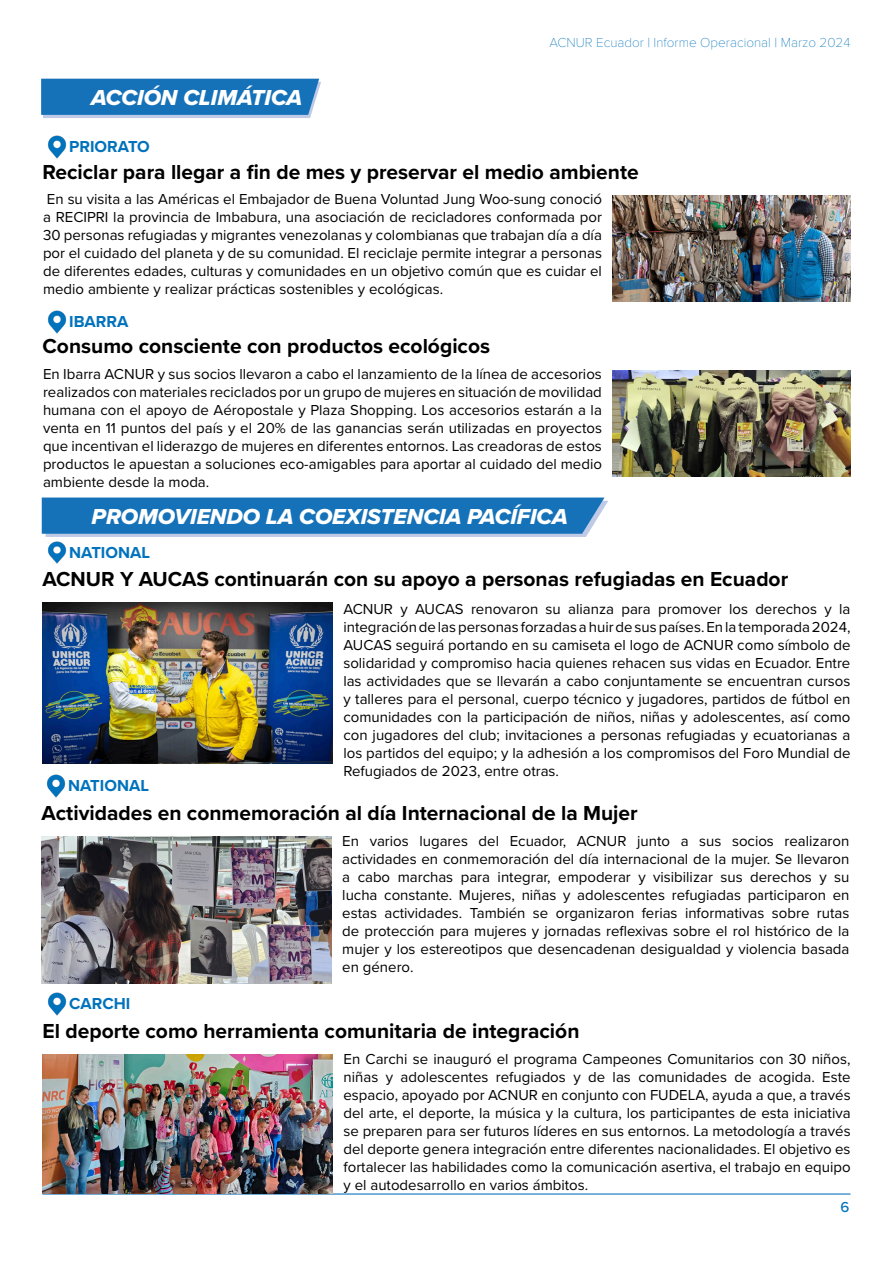
<style>
.page{position:relative;width:893px;height:1263px;background:#fff}
.page>*{position:absolute;margin:0;border:0;box-sizing:border-box;transform-origin:0 0}
.t1{font:22.5px "Proxima Nova Extrabld It";color:#fff}
.t2{font:700 21px "Proxima Nova";color:#000}
.t3{font:700 16.5px "Proxima Nova";color:#0072bc}
.t4{font:15px/18px "Proxima Nova";color:#000;text-align:justify}
.t5{font:500 15px "Proxima Nova";color:#0172bc}
.t6{font:100 13.5px "Proxima Nova T";color:#0172bc}
</style>
<div class="page">
<hr style="left:43px;top:1193px;width:807px;height:1px;background:#0e76bd">
<svg style="left:41px;top:79px;width:280px;height:39px;background:#277cbe"></svg>
<svg style="left:42px;top:497px;width:566px;height:40px;background:#2b7ebf"></svg>
<img style="left:47px;top:135px;width:20px;height:24px">
<img style="left:47px;top:310px;width:20px;height:24px">
<img style="left:612px;top:196px;width:238px;height:106px">
<img style="left:612px;top:370px;width:238px;height:107px">
<img style="left:47px;top:541px;width:20px;height:23px">
<img style="left:46px;top:774px;width:20px;height:24px">
<img style="left:47px;top:992px;width:20px;height:24px">
<img style="left:42px;top:602px;width:291px;height:161px">
<img style="left:41px;top:836px;width:291px;height:147px">
<img style="left:42px;top:1054px;width:291px;height:139px">
<p class="t1" style="left:91px;top:84px;width:213px">ACCIÓN CLIMÁTICA</p>
<p class="t3" style="left:69px;top:135px;width:82px">PRIORATO</p>
<p class="t6" style="left:549px;top:32px;width:303px">ACNUR Ecuador | Informe Operacional | Marzo 2024</p>
<p class="t2" style="left:43px;top:156px;width:598px">Reciclar para llegar a fin de mes y preservar el medio ambiente</p>
<p class="t4" style="left:43px;top:190px;width:560px">En su visita a las Américas el Embajador de Buena Voluntad Jung Woo-sung conoció a RECIPRI la provincia de Imbabura, una asociación de recicladores conformada por 30 personas refugiadas y migrantes venezolanas y colombianas que trabajan día a día por el cuidado del planeta y de su comunidad. El reciclaje permite integrar a personas de diferentes edades, culturas y comunidades en un objetivo común que es cuidar el medio ambiente y realizar prácticas sostenibles y ecológicas.</p>
<p class="t3" style="left:69px;top:309px;width:61px">IBARRA</p>
<p class="t2" style="left:43px;top:331px;width:449px">Consumo consciente con productos ecológicos</p>
<p class="t4" style="left:43px;top:364px;width:560px">En Ibarra ACNUR y sus socios llevaron a cabo el lanzamiento de la línea de accesorios realizados con materiales reciclados por un grupo de mujeres en situación de movilidad humana con el apoyo de Aéropostale y Plaza Shopping. Los accesorios estarán a la venta en 11 puntos del país y el 20% de las ganancias serán utilizadas en proyectos que incentivan el liderazgo de mujeres en diferentes entornos. Las creadoras de estos productos le apuestan a soluciones eco-amigables para aportar al cuidado del medio ambiente desde la moda.</p>
<p class="t1" style="left:92px;top:503px;width:478px">PROMOVIENDO LA COEXISTENCIA PACÍFICA</p>
<p class="t3" style="left:69px;top:540px;width:82px">NATIONAL</p>
<p class="t2" style="left:42px;top:564px;width:747px">ACNUR Y AUCAS continuarán con su apoyo a personas refugiadas en Ecuador</p>
<p class="t3" style="left:68px;top:773px;width:82px">NATIONAL</p>
<p class="t4" style="left:343px;top:599px;width:509px">ACNUR y AUCAS renovaron su alianza para promover los derechos y la integración de las personas forzadas a huir de sus países. En la temporada 2024, AUCAS seguirá portando en su camiseta el logo de ACNUR como símbolo de solidaridad y compromiso hacia quienes rehacen sus vidas en Ecuador. Entre las actividades que se llevarán a cabo conjuntamente se encuentran cursos y talleres para el personal, cuerpo técnico y jugadores, partidos de fútbol en comunidades con la participación de niños, niñas y adolescentes, así como con jugadores del club; invitaciones a personas refugiadas y ecuatorianas a los partidos del equipo; y la adhesión a los compromisos del Foro Mundial de Refugiados de 2023, entre otras.</p>
<p class="t2" style="left:41px;top:797px;width:598px">Actividades en conmemoración al día Internacional de la Mujer</p>
<p class="t3" style="left:69px;top:991px;width:63px">CARCHI</p>
<p class="t4" style="left:342px;top:831px;width:509px">En varios lugares del Ecuador, ACNUR junto a sus socios realizaron actividades en conmemoración del día internacional de la mujer. Se llevaron a cabo marchas para integrar, empoderar y visibilizar sus derechos y su lucha constante. Mujeres, niñas y adolescentes refugiadas participaron en estas actividades. También se organizaron ferias informativas sobre rutas de protección para mujeres y jornadas reflexivas sobre el rol histórico de la mujer y los estereotipos que desencadenan desigualdad y violencia basada en género.</p>
<p class="t2" style="left:43px;top:1015px;width:538px">El deporte como herramienta comunitaria de integración</p>
<p class="t4" style="left:344px;top:1049px;width:509px">En Carchi se inauguró el programa Campeones Comunitarios con 30 niños, niñas y adolescentes refugiados y de las comunidades de acogida. Este espacio, apoyado por ACNUR en conjunto con FUDELA, ayuda a que, a través del arte, el deporte, la música y la cultura, los participantes de esta iniciativa se preparen para ser futuros líderes en sus entornos. La metodología a través del deporte genera integración entre diferentes nacionalidades. El objetivo es fortalecer las habilidades como la comunicación asertiva, el trabajo en equipo y el autodesarrollo en varios ámbitos.</p>
<p class="t5" style="left:840px;top:1198px;width:10px">6</p>
</div>
